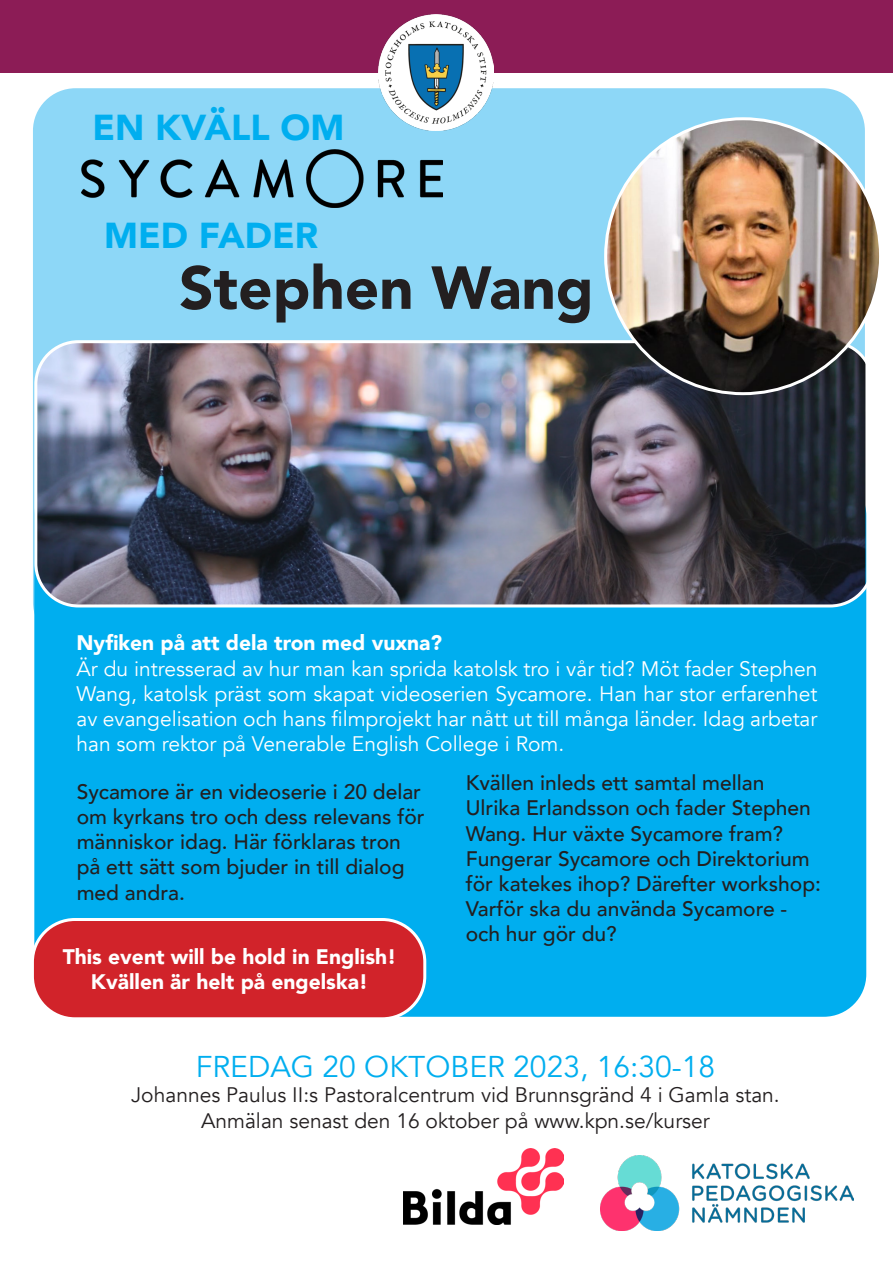
<style>
.page{position:relative;width:893px;height:1263px;background:#fff}
.page>*{position:absolute;margin:0;border:0;box-sizing:border-box;transform-origin:0 0}
.t1{font:900 60px "Avenir";color:#231f20}
.t2{font:900 36px "Avenir";color:#00aeef}
.t3{font:30px "Avenir";color:#00aeef}
.t4{font:500 21px/25.2px "Avenir";color:#231f20}
.t5{font:21px/25.2px "Avenir";color:#fff;text-align:justify}
.t6{font:21px/25.2px "Avenir";color:#231f20;text-align:center}
.t7{font:900 21px "Avenir";color:#fff}
</style>
<div class="page">
<div style="left:33px;top:88px;width:832px;height:556px;background:#8dd7f7;border-radius:43px"></div>
<div style="left:34px;top:473px;width:832px;height:544px;background:#00aeef;border-radius:43px"></div>
<img style="left:38px;top:342px;width:827px;height:264px">
<div style="left:34px;top:340px;width:840px;height:267px;border:3px solid #fff;border-radius:43px"></div>
<img style="left:82px;top:150px;width:360px;height:57px">
<div style="left:0;top:0;width:893px;height:73px;background:#8c1c56"></div>
<img style="left:378px;top:15px;width:115px;height:116px">
<div style="left:32px;top:919px;width:393px;height:100px;background:#d1232a;border-radius:43px"></div>
<div style="left:31px;top:918px;width:395px;height:102px;border:3px solid #fff;border-radius:43px"></div>
<img style="left:600px;top:1156px;width:254px;height:74px">
<img style="left:404px;top:1148px;width:160px;height:77px">
<img style="left:606px;top:119px;width:274px;height:275px;border-radius:137px">
<p class="t2" style="left:93px;top:96px;width:253px">EN KVÄLL OM</p>
<p class="t2" style="left:104px;top:204px;width:216px">MED FADER</p>
<p class="t1" style="left:179px;top:237px;width:416px">Stephen Wang</p>
<p class="t7" style="left:77px;top:625px;width:367px">Nyfiken på att dela tron med vuxna?</p>
<p class="t5" style="left:77px;top:656px;width:742px">Är du intresserad av hur man kan sprida katolsk tro i vår tid? Möt fader Stephen Wang, katolsk präst som skapat videoserien Sycamore. Han har stor erfarenhet av evangelisation och hans filmprojekt har nått ut till många länder. Idag arbetar han som rektor på Venerable English College i Rom.</p>
<p class="t4" style="left:77px;top:778px;width:349px">Sycamore är en videoserie i 20 delar om kyrkans tro och dess relevans för människor idag. Här förklaras tron på ett sätt som bjuder in till dialog med andra.</p>
<p class="t7" style="left:63px;top:939px;width:335px">This event will be hold in English!</p>
<p class="t7" style="left:91px;top:964px;width:279px">Kvällen är helt på engelska!</p>
<p class="t4" style="left:466px;top:769px;width:357px">Kvällen inleds ett samtal mellan<br>Ulrika Erlandsson och fader Stephen<br>Wang. Hur växte Sycamore fram?<br>Fungerar Sycamore och Direktorium för katekes ihop? Därefter workshop:<br>Varför ska du använda Sycamore - och hur gör du?</p>
<p class="t3" style="left:196px;top:1049px;width:521px">FREDAG 20 OKTOBER 2023, 16:30-18</p>
<p class="t6" style="left:131px;top:1083px;width:650px">Johannes Paulus II:s Pastoralcentrum vid Brunnsgränd 4 i Gamla stan.<br>Anmälan senast den 16 oktober på www.kpn.se/kurser</p>
</div>
